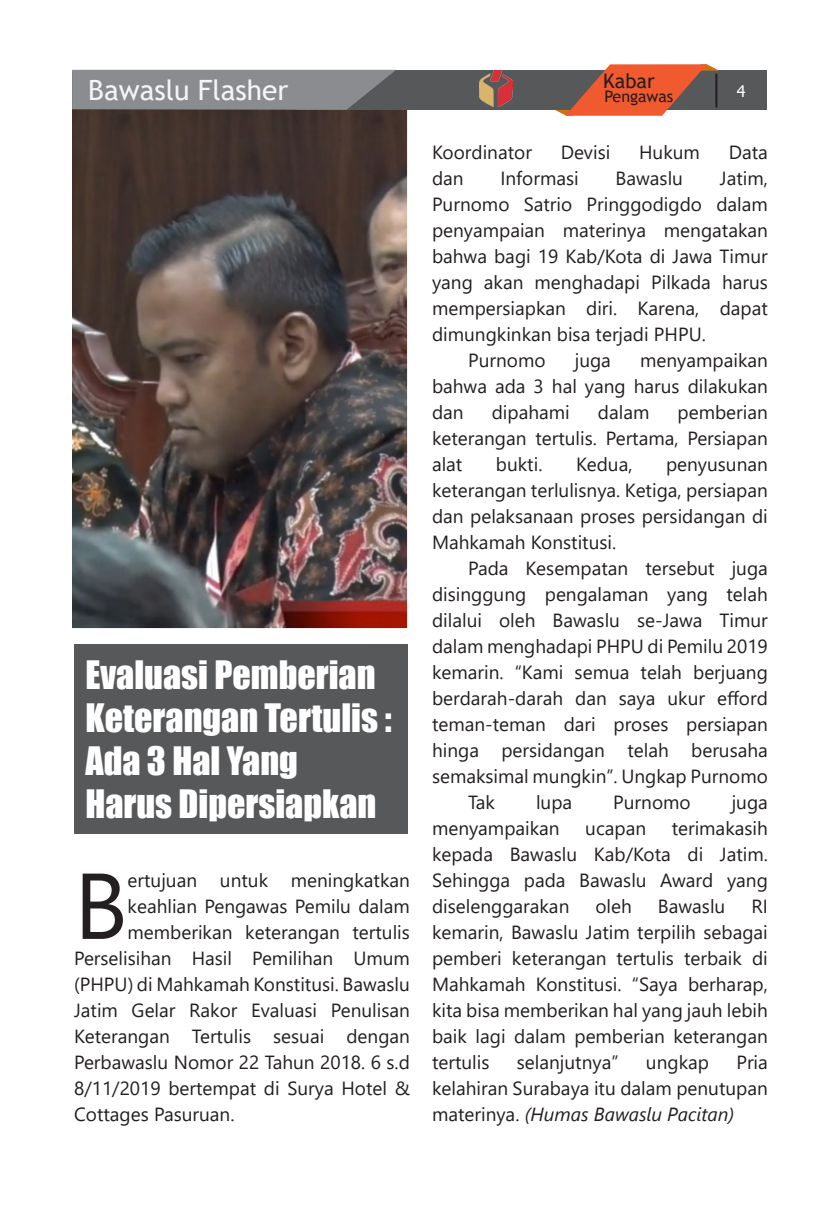
<style>
.page{position:relative;width:840px;height:1224px;background:#fff}
.page>*{position:absolute;margin:0;border:0;box-sizing:border-box;transform-origin:0 0}
.t1{font:93.2px "Segoe UI";color:#231f20}
.t2{font:36px/43.2px "Impact";color:#fff}
.t3{font:28px "Trebuchet MS";color:#f5f5f6}
.t4{font:20px "Trebuchet MS";color:#231f20}
.t5{font:19px/26px "Segoe UI";color:#231f20;text-align:justify}
.t6{font:16px "Trebuchet MS";color:#231f20}
.t7{font:16px "Tahoma";color:#fff}
.s1{font-style:italic}
</style>
<div class="page">
<img style="left:72px;top:109px;width:336px;height:520px">
<div style="left:296px;top:70px;width:470px;height:39px;background:#57585a"></div>
<svg style="left:72px;top:70px;width:324px;height:40px;background:#85878a"></svg>
<svg style="left:553px;top:64px;width:165px;height:52px"></svg>
<img style="left:479px;top:71px;width:33px;height:36px">
<div style="left:74px;top:644px;width:334px;height:190px;background:#57585a"></div>
<p class="t4" style="left:603px;top:69px;width:53px">Kabar</p>
<p class="t6" style="left:604px;top:87px;width:70px">Pengawas</p>
<p class="t3" style="left:88px;top:73px;width:201px">Bawaslu Flasher</p>
<p class="t7" style="left:736px;top:80px;width:10px">4</p>
<p class="t2" style="left:85px;top:652px;width:308px">Evaluasi Pemberian<br>Keterangan Tertulis :<br>Ada 3 Hal Yang</p>
<p class="t2" style="left:85px;top:782px;width:292px">Harus Dipersiapkan</p>
<p class="t1" style="left:74px;top:818px;width:55px">B</p>
<p class="t5" style="left:127px;top:865px;width:284px">ertujuan untuk meningkatkan</p>
<p class="t5" style="left:127px;top:891px;width:284px">keahlian Pengawas Pemilu dalam</p>
<p class="t5" style="left:127px;top:917px;width:284px">memberikan keterangan tertulis</p>
<p class="t5" style="left:74px;top:943px;width:337px">Perselisihan Hasil Pemilihan Umum</p>
<p class="t5" style="left:74px;top:969px;width:337px">(PHPU) di Mahkamah Konstitusi. Bawaslu</p>
<p class="t5" style="left:74px;top:995px;width:337px">Jatim Gelar Rakor Evaluasi Penulisan</p>
<p class="t5" style="left:74px;top:1021px;width:337px">Keterangan Tertulis sesuai dengan</p>
<p class="t5" style="left:74px;top:1047px;width:337px">Perbawaslu Nomor 22 Tahun 2018. 6 s.d</p>
<p class="t5" style="left:74px;top:1073px;width:337px">8/11/2019 bertempat di Surya Hotel &amp;</p>
<p class="t5" style="left:74px;top:1099px;width:162px">Cottages Pasuruan.</p>
<p class="t5" style="left:432px;top:138px;width:101px">Koordinator</p>
<p class="t5" style="left:560px;top:138px;width:51px">Devisi</p>
<p class="t5" style="left:638px;top:138px;width:62px">Hukum</p>
<p class="t5" style="left:728px;top:138px;width:41px">Data</p>
<p class="t5" style="left:432px;top:164px;width:33px">dan</p>
<p class="t5" style="left:500px;top:164px;width:80px">Informasi</p>
<p class="t5" style="left:615px;top:164px;width:69px">Bawaslu</p>
<p class="t5" style="left:432px;top:164px;width:337px;text-indent:288px">Jatim, Purnomo Satrio Pringgodigdo dalam penyampaian materinya mengatakan bahwa bagi 19 Kab/Kota di Jawa Timur yang akan menghadapi Pilkada harus mempersiapkan diri. Karena, dapat dimungkinkan bisa terjadi PHPU.</p>
<p class="t5" style="left:468px;top:346px;width:79px">Purnomo</p>
<p class="t5" style="left:574px;top:346px;width:38px">juga</p>
<p class="t5" style="left:432px;top:346px;width:337px;text-indent:208px">menyampaikan bahwa ada 3 hal yang harus dilakukan dan</p>
<p class="t5" style="left:432px;top:398px;width:337px;text-indent:245px">pemberian keterangan tertulis. Pertama, Persiapan alat</p>
<p class="t5" style="left:491px;top:398px;width:80px">dipahami</p>
<p class="t5" style="left:597px;top:398px;width:53px">dalam</p>
<p class="t5" style="left:495px;top:450px;width:48px">bukti.</p>
<p class="t5" style="left:575px;top:450px;width:58px">Kedua,</p>
<p class="t5" style="left:432px;top:450px;width:337px;text-indent:234px">penyusunan keterangan terlulisnya. Ketiga, persiapan dan pelaksanaan proses persidangan di Mahkamah Konstitusi.</p>
<p class="t5" style="left:432px;top:554px;width:337px;text-indent:36px">Pada Kesempatan tersebut juga disinggung pengalaman yang telah dilalui oleh Bawaslu se-Jawa Timur dalam menghadapi PHPU di Pemilu 2019 kemarin. “Kami semua telah berjuang berdarah-darah dan saya ukur efford teman-teman dari proses persiapan hinga persidangan telah berusaha semaksimal mungkin”. Ungkap Purnomo</p>
<p class="t5" style="left:468px;top:788px;width:28px">Tak</p>
<p class="t5" style="left:535px;top:788px;width:38px">lupa</p>
<p class="t5" style="left:613px;top:788px;width:79px">Purnomo</p>
<p class="t5" style="left:731px;top:788px;width:38px">juga</p>
<p class="t5" style="left:432px;top:814px;width:129px">menyampaikan</p>
<p class="t5" style="left:585px;top:814px;width:62px">ucapan</p>
<p class="t5" style="left:432px;top:814px;width:337px;text-indent:239px">terimakasih kepada Bawaslu Kab/Kota di Jatim.<br>Sehingga pada Bawaslu Award yang diselenggarakan</p>
<p class="t5" style="left:595px;top:892px;width:38px">oleh</p>
<p class="t5" style="left:657px;top:892px;width:69px">Bawaslu</p>
<p class="t5" style="left:432px;top:892px;width:337px;text-indent:319px">RI kemarin, Bawaslu Jatim terpilih sebagai pemberi keterangan tertulis terbaik di Mahkamah Konstitusi. “Saya berharap, kita bisa memberikan hal yang jauh lebih baik lagi dalam pemberian keterangan tertulis</p>
<p class="t5" style="left:516px;top:1048px;width:103px">selanjutnya”</p>
<p class="t5" style="left:645px;top:1048px;width:64px">ungkap</p>
<p class="t5" style="left:432px;top:1048px;width:337px;text-indent:304px">Pria kelahiran Surabaya itu dalam penutupan materinya. <span class="s1">(Humas Bawaslu Pacitan)</span></p>
</div>
